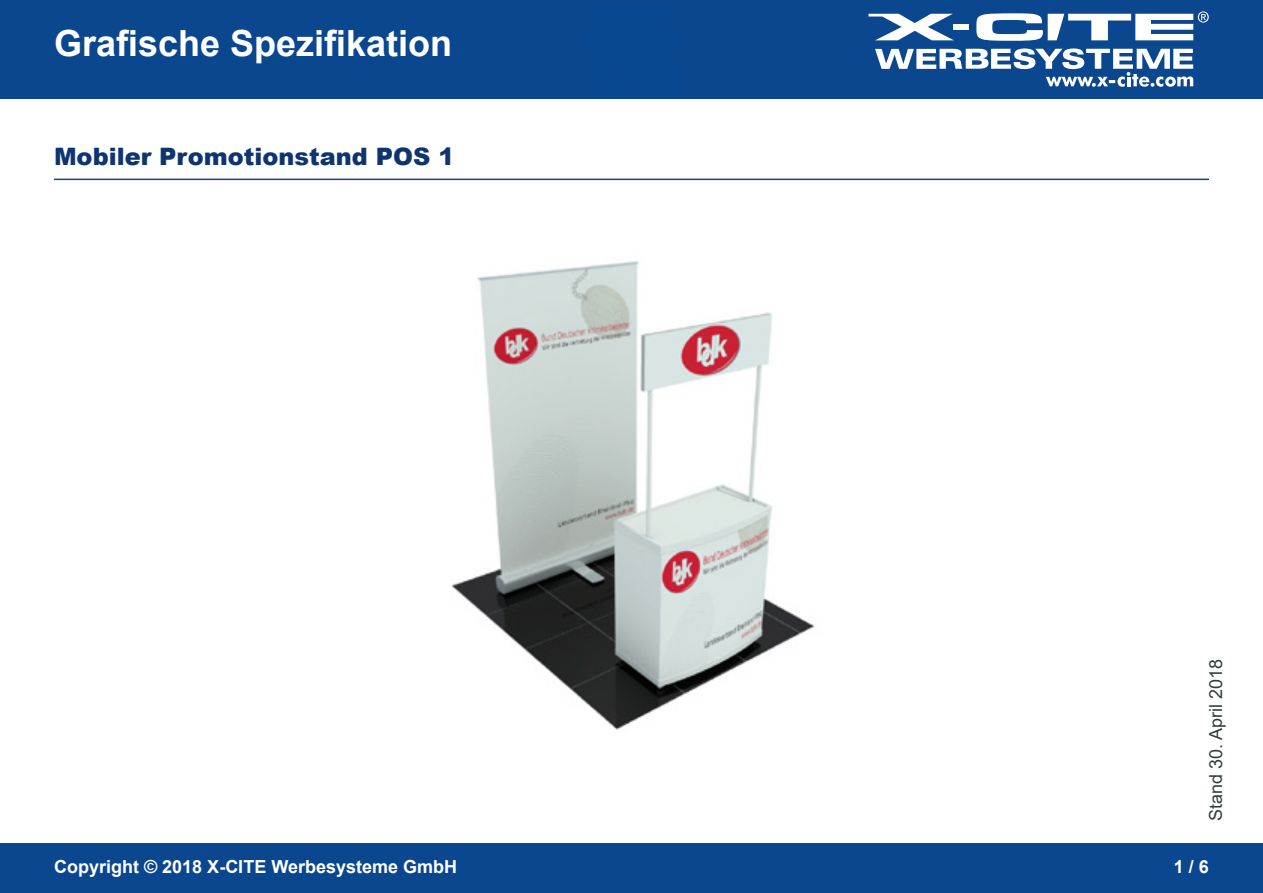
<style>
.page{position:relative;width:1263px;height:893px;background:#fff}
.page>*{position:absolute;margin:0;border:0;box-sizing:border-box;transform-origin:0 0}
.t1{font:700 36px "Arial";color:#fff}
.t2{font:900 24px "Arial";color:#0f3571}
.t3{font:700 18px "Arial";color:#fff}
.t4{font:18px "Arial";color:#343c3c}
</style>
<div class="page">
<div style="left:0;top:0;width:1263px;height:98px;background:#0a478f"></div>
<div style="left:0;top:844px;width:1263px;height:49px;background:#0a478f"></div>
<svg style="left:868px;top:14px;width:85px;height:26px"></svg>
<div style="left:953px;top:24px;width:15px;height:6px;background:#fff"></div>
<svg style="left:875px;top:48px;width:318px;height:39px"></svg>
<svg style="left:976px;top:11px;width:233px;height:30px"></svg>
<hr style="left:54px;top:179px;width:1155px;height:1px;background:#0a478f">
<img style="left:452px;top:261px;width:363px;height:469px">
<h1 class="t1" style="left:54px;top:18px;width:400px">Grafische Spezifikation</h1>
<h2 class="t2" style="left:54px;top:139px;width:402px">Mobiler Promotionstand POS 1</h2>
<p class="t4" style="left:1203px;top:821px;width:164px;rotate:-90deg">Stand 30. April 2018</p>
<p class="t3" style="left:54px;top:854px;width:405px">Copyright © 2018 X-CITE Werbesysteme GmbH</p>
<p class="t3" style="left:1174px;top:854px;width:37px">1 / 6</p>
</div>
